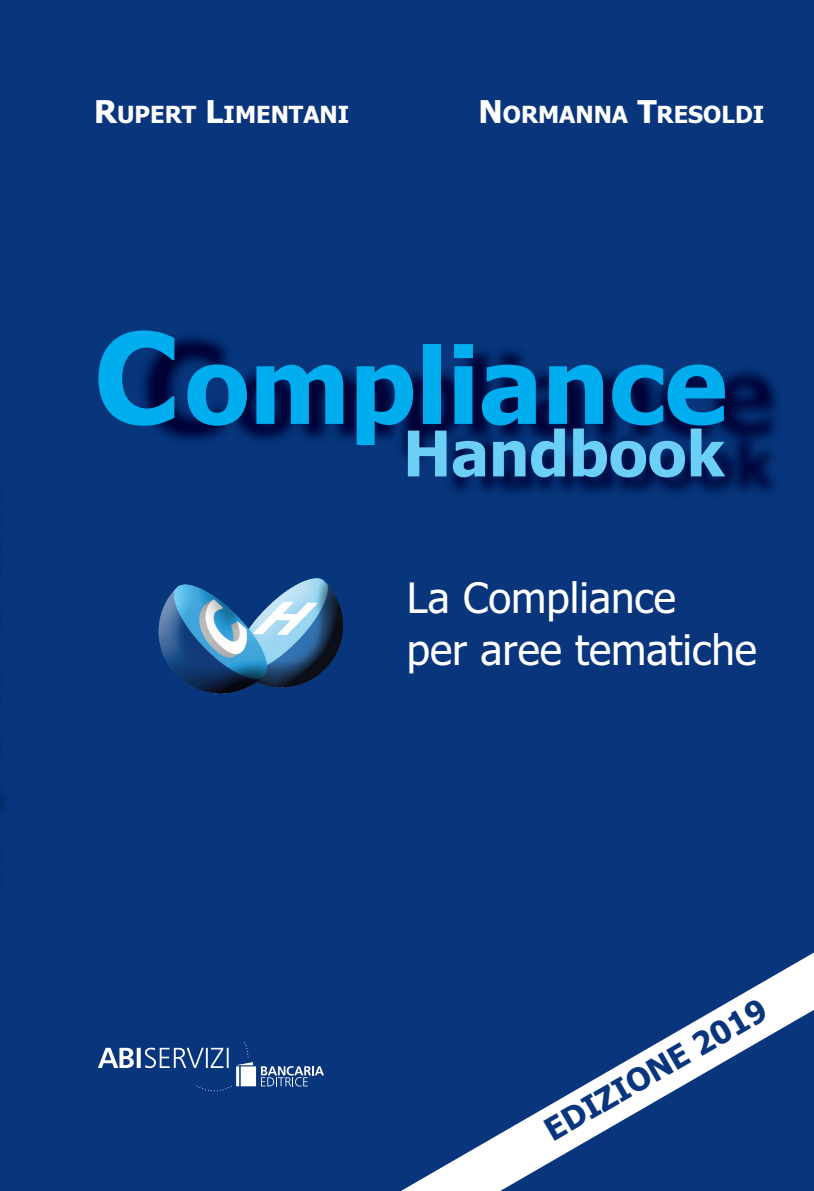
<style>
.page{position:relative;width:814px;height:1191px;background:#08357c}
.page>*{position:absolute;margin:0;border:0;box-sizing:border-box;transform-origin:0 0}
.t1{font:700 105px "Tahoma";color:#00aeef}
.t2{font:700 63px "Tahoma";color:#6bcff6}
.t3{font:42px/52.5px "Tahoma";color:#fff}
.t4{font:700 31.5px "Tahoma";color:#08357c}
.t5{font:700 23.62px "Tahoma";color:#fff}
.s1{font-size:31.5px}
.s2{font-size:126px}
</style>
<div class="page">
<img style="left:0;top:584px;width:344px;height:508px">
<img style="left:194px;top:578px;width:149px;height:115px">
<svg style="left:311px;top:858px;width:503px;height:333px"></svg>
<svg style="left:98px;top:1042px;width:226px;height:49px"></svg>
<p class="t5" style="left:94px;top:101px;width:256px"><span class="s1">R</span>UPERT <span class="s1">L</span>IMENTANI</p>
<p class="t5" style="left:478px;top:101px;width:287px"><span class="s1">N</span>ORMANNA <span class="s1">T</span>RESOLDI</p>
<h1 class="t1" style="left:94px;top:326px;width:634px"><span class="s2">C</span>ompliance</h1>
<h2 class="t2" style="left:403px;top:418px;width:323px">Handbook</h2>
<h3 class="t3" style="left:407px;top:575px;width:351px">La Compliance<br>per aree tematiche</h3>
<h3 class="t4" style="left:538px;top:1116px;width:252px;rotate:-30deg">EDIZIONE 2019</h3>
</div>
